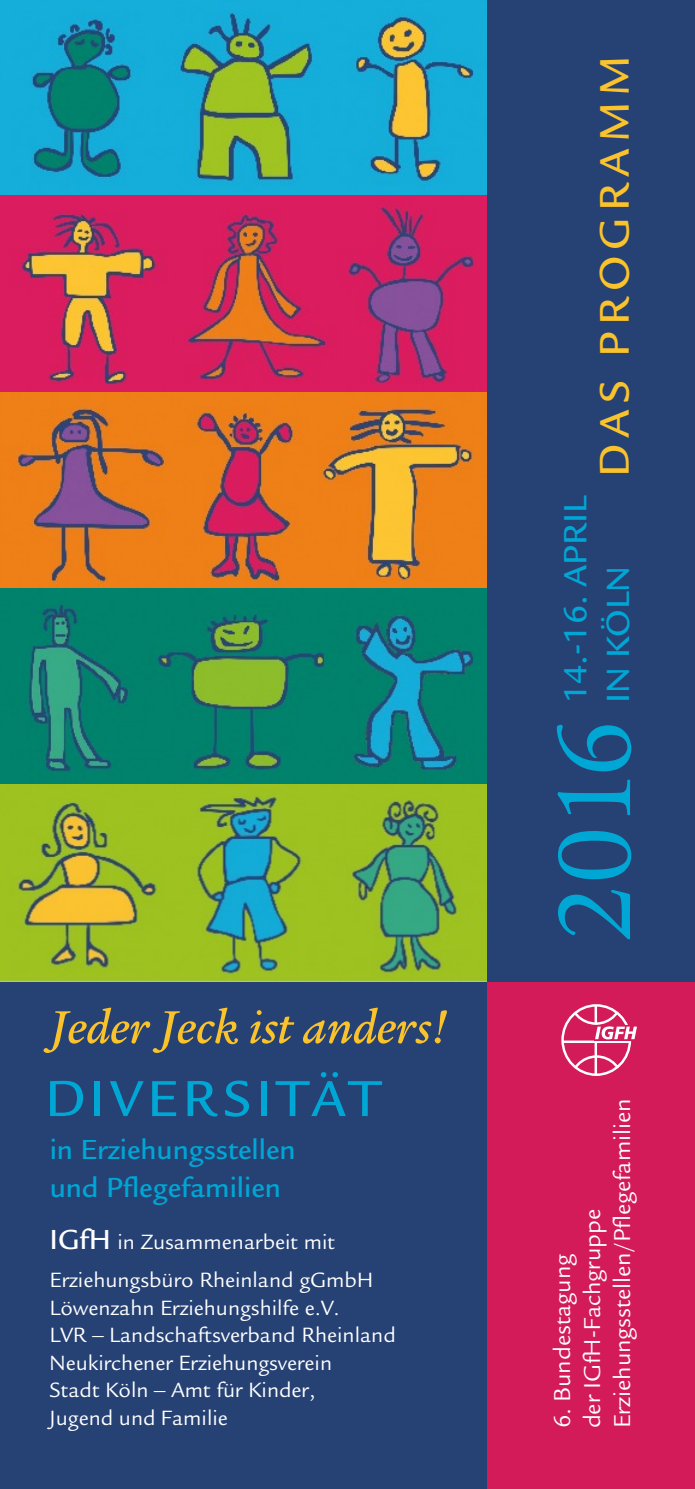
<style>
.page{position:relative;width:695px;height:1489px;background:#fff}
.page>*{position:absolute;margin:0;border:0;box-sizing:border-box;transform-origin:0 0}
.t1{font:500 55px "Legacy Sans";letter-spacing:.09em;color:#00a6d4}
.t2{font:italic 500 50px "Legacy Serif";color:#fac32c}
.t3{font:500 45px "Legacy Sans";letter-spacing:.14em;color:#fac32c}
.t4{font:500 35px/42.5px "Legacy Sans";color:#00a6d4}
.t5{font:500 30px/37.5px "Legacy Sans";color:#00a6d4}
.t6{font:25px/30px "Legacy Sans";color:#fff}
.t7{font:22.5px/27.5px "Legacy Sans";color:#fff}
.s1{font-weight:500;font-size:30px}
.s2{font-family:"Times New Roman"}
</style>
<div class="page">
<img style="left:0;top:783px;width:486px;height:199px">
<img style="left:0;top:391px;width:486px;height:392px">
<img style="left:0;top:194px;width:486px;height:197px">
<img style="left:0;top:0;width:486px;height:194px">
<div style="left:486px;top:0;width:208px;height:982px;background:#264174"></div>
<div style="left:0;top:982px;width:486px;height:506px;background:#264174"></div>
<div style="left:486px;top:982px;width:208px;height:506px;background:#d41b59"></div>
<svg style="left:558px;top:890px;width:72px;height:49px"></svg>
<svg style="left:558px;top:831px;width:73px;height:48px"></svg>
<svg style="left:557px;top:779px;width:73px;height:36px"></svg>
<svg style="left:556px;top:724px;width:75px;height:47px"></svg>
<div style="left:561px;top:1004px;width:70px;height:71px;border:2px solid #fff;border-radius:50%"></div>
<svg style="left:569px;top:1055px;width:55px;height:19px"></svg>
<hr style="left:594px;top:1040px;width:3px;height:34px;background:#fff">
<hr style="left:562px;top:1040px;width:67px;height:2px;background:#fff">
<svg style="left:595px;top:1039px;width:40px;height:1px"></svg>
<svg style="left:568px;top:1005px;width:69px;height:34px"></svg>
<h3 class="t3" style="left:589px;top:476px;width:422px;rotate:-90deg">DAS PROGRAMM</h3>
<h3 class="t4" style="left:554px;top:702px;width:208px;rotate:-90deg">14.-16. APRIL<br>IN KÖLN</h3>
<h2 class="t2" style="left:50px;top:998px;width:399px">Jeder Jeck ist anders!</h2>
<h1 class="t1" style="left:45px;top:1067px;width:337px">DIVERSITÄT</h1>
<h3 class="t5" style="left:50px;top:1130px;width:247px">in Erziehungsstellen und Pflegefamilien</h3>
<p class="t7" style="left:50px;top:1222px;width:325px;line-height:38.2px"><span class="s1">IGfH</span> in Zusammenarbeit mit<br>Erziehungsbüro Rheinland gGmbH</p>
<p class="t7" style="left:50px;top:1293px;width:347px">Löwenzahn Erziehungshilfe e.V.<br>LVR <span class="s2">–</span> Landschaftsverband Rheinland<br>Neukirchener Erziehungsverein<br>Stadt Köln <span class="s2">–</span> Amt für Kinder,<br>Jugend und Familie</p>
<p class="t6" style="left:547px;top:1428px;width:331px;rotate:-90deg">6. Bundestagung<br>der IGfH-Fachgruppe<br>Erziehungsstellen/Pflegefamilien</p>
</div>
